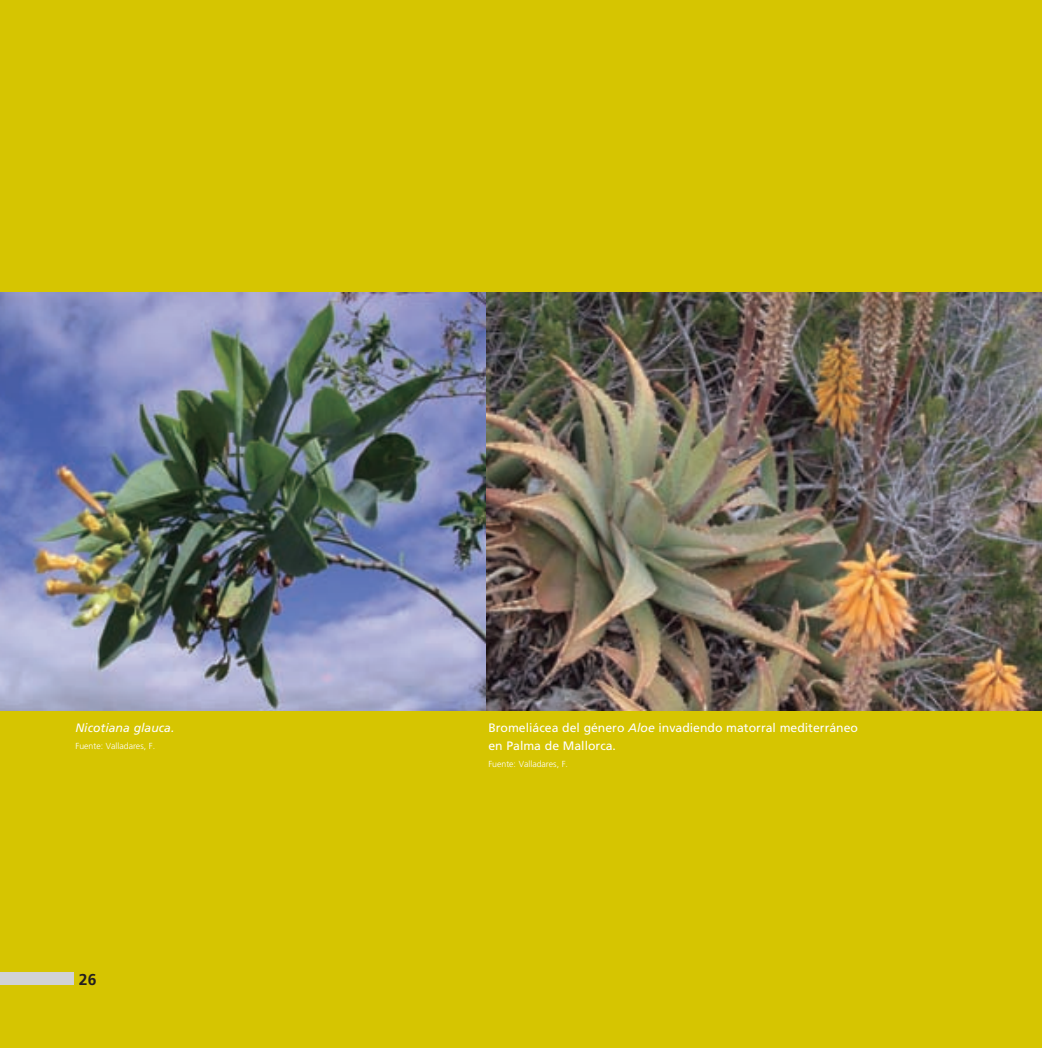
<style>
.page{position:relative;width:1042px;height:1048px;background:#fff}
.page>*{position:absolute;margin:0;border:0;box-sizing:border-box;transform-origin:0 0}
.t1{font:700 15.75px "Frutiger";color:#231f20}
.t2{font:12.25px/17.5px "Frutiger";color:#fff}
.t3{font:italic 12.25px "Frutiger";color:#fff}
.t4{font:300 8.75px "Frutiger";color:#fff}
.s1{font-style:italic}
</style>
<div class="page">
<img style="left:0;top:0;width:1042px;height:1048px">
<p class="t3" style="left:75px;top:722px;width:101px">Nicotiana glauca.</p>
<p class="t4" style="left:75px;top:742px;width:81px">Fuente: Valladares, F.</p>
<p class="t1" style="left:79px;top:972px;width:19px">26</p>
<p class="t2" style="left:488px;top:720px;width:371px">Bromeliácea del género <span class="s1">Aloe</span> invadiendo matorral mediterráneo en Palma de Mallorca.</p>
<p class="t4" style="left:488px;top:760px;width:81px">Fuente: Valladares, F.</p>
</div>
